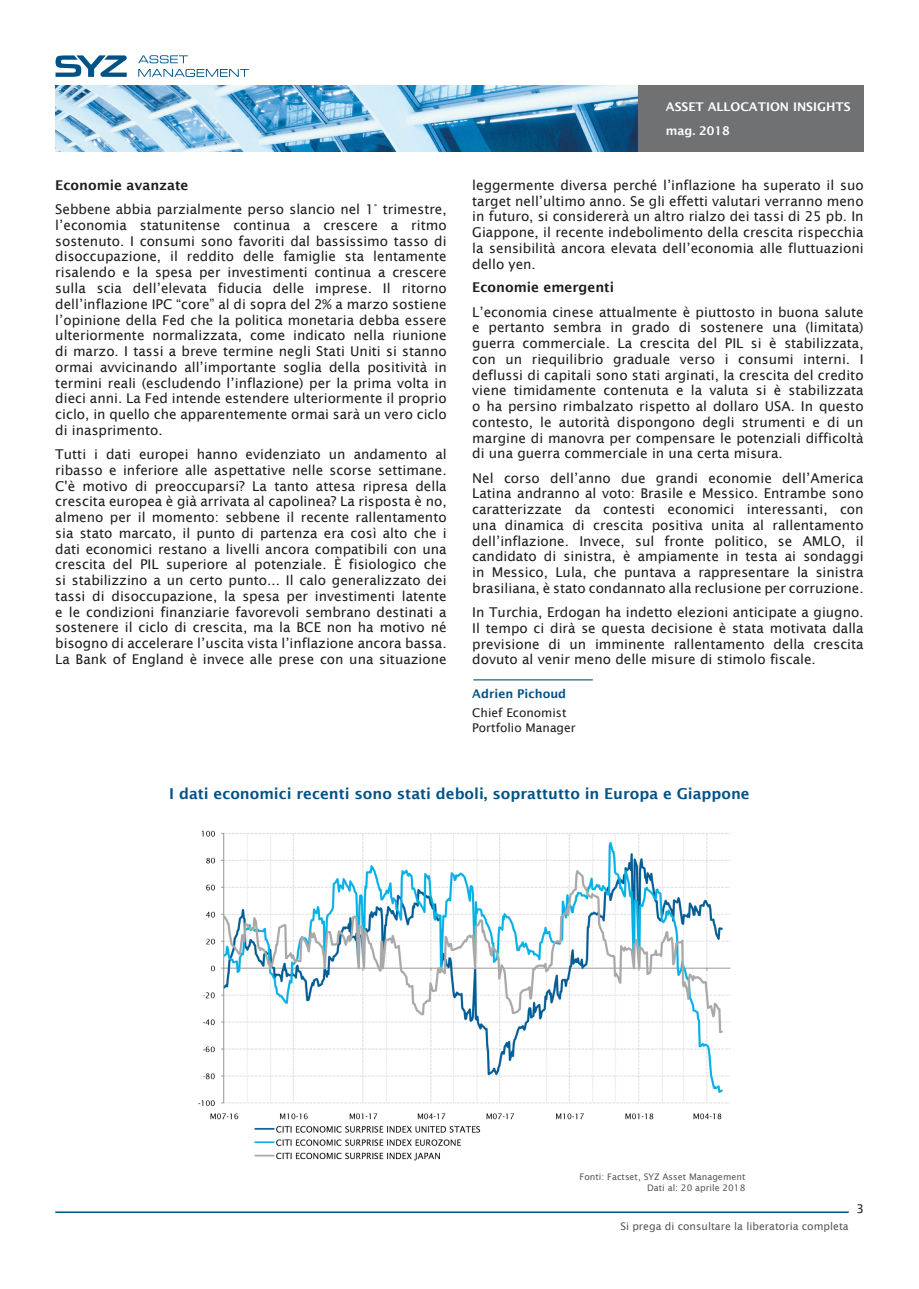
<style>
.page{position:relative;width:919px;height:1289px;background:#fff}
.page>*{position:absolute;margin:0;border:0;box-sizing:border-box;transform-origin:0 0}
.Titre_graph{font:600 15px "Lucida Sans";color:#005286}
.texte{font:13.5px/15.8px "Lucida Sans";color:#1d1d1b;text-align:justify}
.texte-2{font:600 13.5px "Lucida Sans";color:#1d1d1b}
.texte-3{font:12px/15px "Lucida Sans";color:#1d1d1b}
.t1{font:600 12px "Lucida Sans";color:#fff}
.t2{font:600 12px "Lucida Sans";color:#005286}
.t3{font:10.5px "Lucida Sans";color:#575756}
.texte_info_graph{font:9px "Lucida Sans";color:#575756}
</style>
<div class="page">
<img style="left:55px;top:85px;width:808px;height:66px">
<svg style="left:138px;top:55px;width:50px;height:8px"></svg>
<svg style="left:138px;top:69px;width:111px;height:8px"></svg>
<svg style="left:55px;top:55px;width:72px;height:22px"></svg>
<hr style="left:55px;top:1211px;width:793px;height:1px;background:#005286">
<hr style="left:473px;top:679px;width:119px;height:1px;background:#005286">
<img style="left:198px;top:830px;width:533px;height:331px">
<p class="t1" style="left:665px;top:99px;width:186px">ASSET ALLOCATION INSIGHTS</p>
<p class="texte-2" style="left:55px;top:177px;width:135px">Economie avanzate</p>
<p class="texte" style="left:55px;top:201px;width:393px">Sebbene abbia parzialmente perso slancio nel 1° trimestre, l’economia statunitense continua a crescere a ritmo sostenuto. I consumi sono favoriti dal bassissimo tasso di disoccupazione, il reddito delle famiglie sta lentamente risalendo e la spesa per investimenti continua a crescere sulla scia dell’elevata fiducia delle imprese. Il ritorno dell’inflazione IPC “core” al di sopra del 2% a marzo sostiene l’opinione della Fed che la politica monetaria debba essere ulteriormente normalizzata, come indicato nella riunione di marzo. I tassi a breve termine negli Stati Uniti si stanno ormai avvicinando all’importante soglia della positività in termini reali (escludendo l’inflazione) per la prima volta in dieci anni. La Fed intende estendere ulteriormente il proprio ciclo, in quello che apparentemente ormai sarà un vero ciclo di inasprimento.</p>
<p class="texte" style="left:55px;top:446px;width:393px">Tutti i dati europei hanno evidenziato un andamento al ribasso e inferiore alle aspettative nelle scorse settimane.<br>C'è motivo di preoccuparsi? La tanto attesa ripresa della crescita europea è già arrivata al capolinea? La risposta è no, almeno per il momento: sebbene il recente rallentamento sia stato marcato, il punto di partenza era così alto che i dati economici restano a livelli ancora compatibili con una crescita del PIL superiore al potenziale. È fisiologico che si stabilizzino a un certo punto... Il calo generalizzato dei tassi di disoccupazione, la spesa per investimenti latente e le condizioni finanziarie favorevoli sembrano destinati a sostenere il ciclo di crescita, ma la BCE non ha motivo né bisogno di accelerare l’uscita vista l’inflazione ancora bassa.<br>La Bank of England è invece alle prese con una situazione</p>
<p class="t1" style="left:665px;top:124px;width:66px">mag. 2018</p>
<p class="texte" style="left:472px;top:177px;width:393px">leggermente diversa perché l’inflazione ha superato il suo target nell’ultimo anno. Se gli effetti valutari verranno meno in futuro, si considererà un altro rialzo dei tassi di 25 pb. In Giappone, il recente indebolimento della crescita rispecchia la sensibilità ancora elevata dell’economia alle fluttuazioni dello yen.</p>
<p class="texte-2" style="left:472px;top:280px;width:143px">Economie emergenti</p>
<p class="texte" style="left:472px;top:304px;width:393px">L’economia cinese attualmente è piuttosto in buona salute e pertanto sembra in grado di sostenere una (limitata) guerra commerciale. La crescita del PIL si è stabilizzata, con un riequilibrio graduale verso i consumi interni. I deflussi di capitali sono stati arginati, la crescita del credito viene timidamente contenuta e la valuta si è stabilizzata o ha persino rimbalzato rispetto al dollaro USA. In questo contesto, le autorità dispongono degli strumenti e di un margine di manovra per compensare le potenziali difficoltà di una guerra commerciale in una certa misura.</p>
<p class="texte" style="left:472px;top:470px;width:393px">Nel corso dell’anno due grandi economie dell’America Latina andranno al voto: Brasile e Messico. Entrambe sono caratterizzate da contesti economici interessanti, con una dinamica di crescita positiva unita al rallentamento dell’inflazione. Invece, sul fronte politico, se AMLO, il candidato di sinistra, è ampiamente in testa ai sondaggi in Messico, Lula, che puntava a rappresentare la sinistra brasiliana, è stato condannato alla reclusione per corruzione.</p>
<p class="texte" style="left:472px;top:604px;width:393px">In Turchia, Erdogan ha indetto elezioni anticipate a giugno.<br>Il tempo ci dirà se questa decisione è stata motivata dalla previsione di un imminente rallentamento della crescita dovuto al venir meno delle misure di stimolo fiscale.</p>
<p class="t2" style="left:472px;top:686px;width:95px">Adrien Pichoud</p>
<p class="texte-3" style="left:472px;top:705px;width:105px">Chief Economist<br>Portfolio Manager</p>
<p class="Titre_graph" style="left:169px;top:785px;width:582px">I dati economici recenti sono stati deboli, soprattutto in Europa e Giappone</p>
<p class="texte_info_graph" style="left:579px;top:1171px;width:167px">Fonti: Factset, SYZ Asset Management</p>
<p class="texte_info_graph" style="left:647px;top:1182px;width:100px">Dati al: 20 aprile 2018</p>
<p class="t3" style="left:620px;top:1219px;width:230px">Si prega di consultare la liberatoria completa</p>
<p class="texte-3" style="left:856px;top:1201px;width:9px">3</p>
</div>
